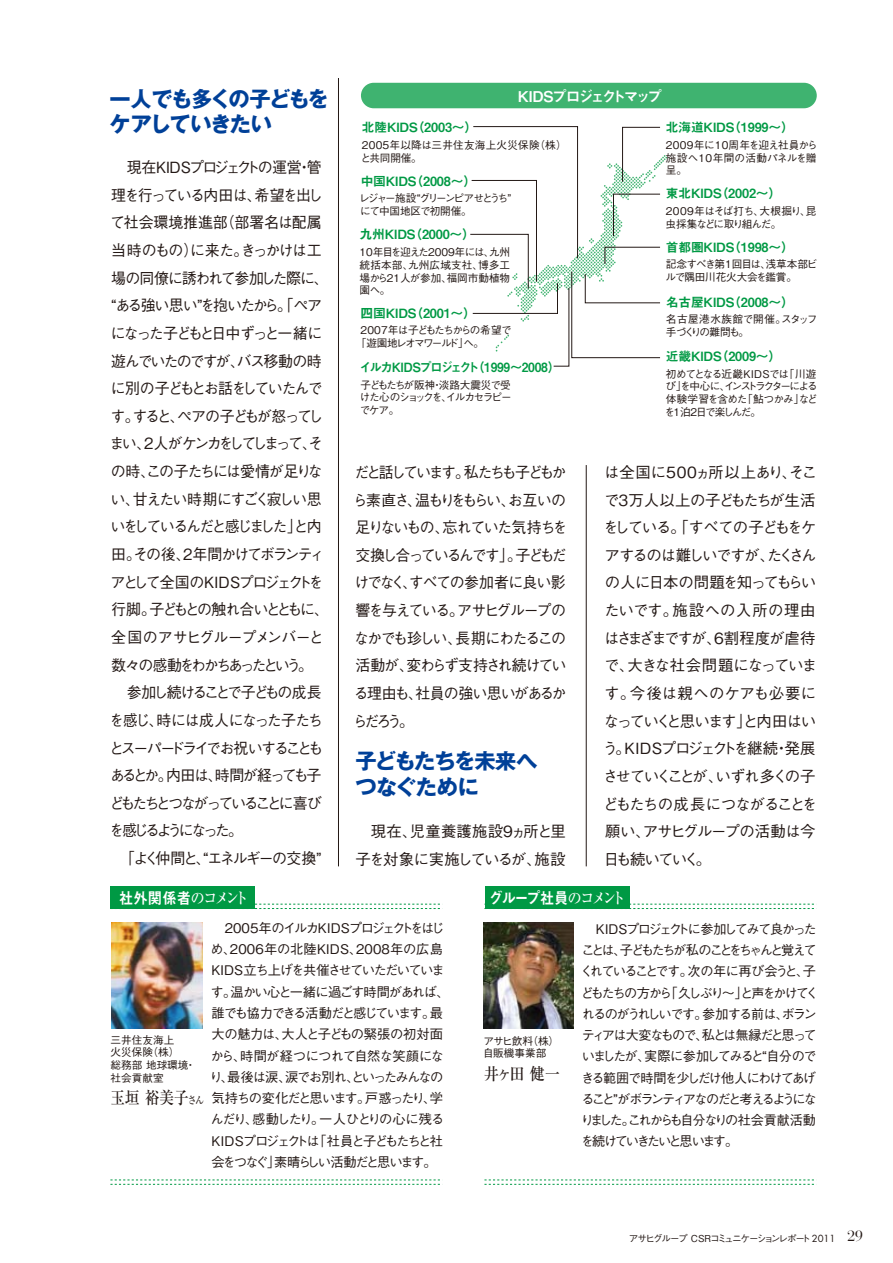
<style>
.page{position:relative;width:893px;height:1263px;background:#fff}
.page>*{position:absolute;margin:0;border:0;box-sizing:border-box;transform-origin:0 0}
.t1{font:700 21.3px/25.5px "Gothic MB101 Pr 5";letter-spacing:-.07em;color:#004098}
.t2{font:700 21.3px/25.5px "Gothic MB101 Pr 5";letter-spacing:-.045em;color:#004098}
.t3{font:500 16.95px "Ryumin Pr 5";color:#231815;scale:.86 1}
.t4{font:500 16.95px "Ryumin Pr 5";color:#231815;scale:.9 1}
.t5{font:15.9px "Midashi Go Pr 5 MB31";letter-spacing:-.025em;color:#fff;scale:.9 1}
.t6{font:500 15.45px/27.6px "Gothic BBB Pr 5";letter-spacing:-.115em;color:#231815;text-align:justify}
.t7{font:500 15.45px "Gothic BBB Pr 5";letter-spacing:-.135em;color:#231815}
.t8{font:500 15.45px "Gothic BBB Pr 5";letter-spacing:-.08em;color:#231815}
.t9{font:500 15.45px "Gothic BBB Pr 5";letter-spacing:-.185em;color:#231815}
.t10{font:500 15.45px "Gothic BBB Pr 5";letter-spacing:-.085em;color:#231815}
.t11{font:500 15.45px/27.6px "Gothic BBB Pr 5";letter-spacing:-.025em;color:#231815;text-align:right}
.t12{font:500 15.45px "Gothic BBB Pr 5";letter-spacing:-.17em;color:#231815}
.t13{font:500 15.45px "Gothic BBB Pr 5";letter-spacing:-.09em;color:#231815}
.t14{font:500 15.45px "Gothic BBB Pr 5";letter-spacing:-.145em;color:#231815}
.t15{font:500 15.45px "Gothic BBB Pr 5";letter-spacing:-.165em;color:#231815}
.t16{font:500 15.45px "Gothic BBB Pr 5";letter-spacing:-.095em;color:#231815}
.t17{font:500 15.45px "Gothic BBB Pr 5";letter-spacing:-.01em;color:#231815}
.t18{font:500 15.45px "Gothic BBB Pr 5";letter-spacing:-.035em;color:#231815}
.t19{font:500 15.45px "Gothic BBB Pr 5";letter-spacing:-.22em;color:#231815}
.t20{font:14.85px "Midashi Go Pr 5 MB31";letter-spacing:-.14em;color:#fff}
.t21{font:500 13.35px/21.3px "Gothic BBB Pr 5";letter-spacing:-.095em;color:#231815}
.t22{font:500 13.35px/21.3px "Gothic BBB Pr 5";letter-spacing:-.145em;color:#231815}
.t23{font:12.75px "Midashi Go Pr 5 MB31";letter-spacing:-.015em;color:#094}
.t24{font:12.75px "Midashi Go Pr 5 MB31";letter-spacing:-.145em;color:#094;scale:.95 1}
.t25{font:500 10.65px/12.8px "Gothic BBB Pr 5";letter-spacing:-.045em;color:#231815}
.t26{font:500 10.65px/12.8px "Gothic BBB Pr 5";letter-spacing:-.13em;color:#231815}
.t27{font:500 10.65px/12.8px "Gothic BBB Pr 5";color:#231815}
.t28{font:500 10.65px/12.8px "Gothic BBB Pr 5";letter-spacing:.015em;color:#231815}
.t29{font:500 10.65px/12.8px "Gothic BBB Pr 5";letter-spacing:-.135em;color:#231815}
.t30{font:500 10.65px/12.8px "Gothic BBB Pr 5";letter-spacing:-.02em;color:#231815}
.t31{font:500 10.65px/12.8px "Gothic BBB Pr 5";letter-spacing:-.09em;color:#231815}
.t32{font:500 10.65px/12.8px "Gothic BBB Pr 5";letter-spacing:.02em;color:#231815}
.t33{font:500 9.6px "Gothic BBB Pr 5";letter-spacing:-.16em;color:#231815}
.s1{font-family:"Ryumin Pr 5";font-weight:500}
.s2{font-size:10.65px}
.s3{font-family:"Futura";font-weight:400}
.s4{font-family:"Bauer Bodoni";font-weight:400;font-size:14.85px}
</style>
<div class="page">
<hr style="left:338px;top:78px;width:1px;height:788px;background:#231815">
<hr style="left:586px;top:465px;width:1px;height:401px;background:#231815">
<img style="left:483px;top:922px;width:91px;height:106px">
<img style="left:112px;top:922px;width:90px;height:106px">
<div style="left:361px;top:83px;width:456px;height:25px;background:#3fb370;border-radius:13px"></div>
<svg style="left:470px;top:126px;width:197px;height:241px"></svg>
<svg style="left:110px;top:904px;width:330px;height:5px"></svg>
<div style="left:111px;top:886px;width:144px;height:22px;background:#094"></div>
<svg style="left:484px;top:904px;width:330px;height:5px"></svg>
<svg style="left:110px;top:1180px;width:330px;height:5px"></svg>
<svg style="left:484px;top:1180px;width:330px;height:5px"></svg>
<div style="left:485px;top:886px;width:144px;height:22px;background:#094"></div>
<p class="t1" style="left:110px;top:84px;width:221px">一人でも多くの子どもをケアしていきたい</p>
<p class="t8" style="left:127px;top:155px;width:196px">現在KIDSプロジェクトの運営・管</p>
<p class="t6" style="left:111px;top:180px;width:213px">理を行っている内田は、希望を出し</p>
<p class="t17" style="left:110px;top:210px;width:213px">て社会環境推進部（部署名は配属</p>
<p class="t10" style="left:111px;top:238px;width:212px">当時のもの）に来た。きっかけは工</p>
<p class="t10" style="left:111px;top:265px;width:219px">場の同僚に誘われて参加した際に、</p>
<p class="t6" style="left:111px;top:290px;width:212px">“ある強い思い”を抱いたから。「ペア</p>
<p class="t6" style="left:111px;top:318px;width:213px">になった子どもと日中ずっと一緒に</p>
<p class="t6" style="left:111px;top:345px;width:212px">遊んでいたのですが、バス移動の時</p>
<p class="t6" style="left:111px;top:373px;width:214px">に別の子どもとお話をしていたんで</p>
<p class="t6" style="left:110px;top:401px;width:214px">す。すると、ペアの子どもが怒ってし</p>
<p class="t12" style="left:110px;top:431px;width:215px">まい、2人がケンカをしてしまって、そ</p>
<p class="t8" style="left:111px;top:459px;width:213px">の時、この子たちには愛情が足りな</p>
<p class="t6" style="left:110px;top:484px;width:213px">い、甘えたい時期にすごく寂しい思</p>
<p class="t14" style="left:110px;top:514px;width:213px">いをしているんだと感じました」と内</p>
<p class="t6" style="left:111px;top:539px;width:215px">田。その後、2年間かけてボランティ</p>
<p class="t13" style="left:111px;top:569px;width:214px">アとして全国のKIDSプロジェクトを</p>
<p class="t7" style="left:111px;top:597px;width:219px">行脚。子どもとの触れ合いとともに、</p>
<p class="t18" style="left:111px;top:625px;width:214px">全国のアサヒグループメンバーと</p>
<p class="t9" style="left:111px;top:652px;width:203px">数々の感動をわかちあったという。</p>
<p class="t6" style="left:127px;top:677px;width:197px">参加し続けることで子どもの成長</p>
<p class="t16" style="left:109px;top:708px;width:215px">を感じ、時には成人になった子たち</p>
<p class="t15" style="left:109px;top:735px;width:215px">とスーパードライでお祝いすることも</p>
<p class="t6" style="left:110px;top:760px;width:213px">あるとか。内田は、時間が経っても子</p>
<p class="t9" style="left:109px;top:790px;width:214px">どもたちとつながっていることに喜び</p>
<p class="t19" style="left:109px;top:818px;width:136px">を感じるようになった。</p>
<p class="t7" style="left:120px;top:846px;width:203px">「よく仲間と、“エネルギーの交換”</p>
<p class="t20" style="left:518px;top:84px;width:146px">KIDSプロジェクトマップ</p>
<p class="t23" style="left:362px;top:117px;width:117px">北陸KIDS（2003～）</p>
<p class="t32" style="left:360px;top:138px;width:208px">2005年以降は三井住友海上火災保険（株）と共同開催。</p>
<p class="t23" style="left:361px;top:171px;width:117px">中国KIDS（2008～）</p>
<p class="t31" style="left:359px;top:191px;width:154px">レジャー施設“グリーンピアせとうち”にて中国地区で初開催。</p>
<p class="t23" style="left:360px;top:224px;width:117px">九州KIDS（2000～）</p>
<p class="t25" style="left:360px;top:245px;width:152px;text-align:justify">1０年目を迎えた2009年には、九州統括本部、九州広域支社、博多工場から２１人が参加、福岡市動植物園へ。</p>
<p class="t23" style="left:361px;top:303px;width:117px">四国KIDS（2001～）</p>
<p class="t29" style="left:356px;top:323px;width:157px;text-indent:5px">2007年は子どもたちからの希望で「遊園地レオマワールド」へ。</p>
<p class="t24" style="left:360px;top:357px;width:212px">イルカＫＩＤＳプロジェクト（1999～2008）</p>
<p class="t25" style="left:360px;top:377px;width:154px;text-align:justify">子どもたちが阪神・淡路大震災で受けた心のショックを、イルカセラピーでケア。</p>
<p class="t6" style="left:353px;top:457px;width:216px">だと話しています。私たちも子どもから素直さ、温もりをもらい、お互いの足りないもの、忘れていた気持ちを交換し合っているんです」。子どもだけでなく、すべての参加者に良い影響を与えている。アサヒグループのなかでも珍しい、長期にわたるこの活動が、変わらず支持され続けている理由も、社員の強い思いがあるからだろう。</p>
<p class="t2" style="left:355px;top:747px;width:184px">子どもたちを未来へつなぐために</p>
<p class="t11" style="left:355px;top:816px;width:212px">現在、児童養護施設9ヵ所と里子を対象に実施しているが、施設</p>
<p class="t23" style="left:666px;top:117px;width:129px">北海道KIDS（1999～）</p>
<p class="t28" style="left:666px;top:138px;width:153px">2009年に10周年を迎え社員から施設へ10年間の活動パネルを贈呈。</p>
<p class="t23" style="left:666px;top:183px;width:117px">東北KIDS（2002～）</p>
<p class="t25" style="left:666px;top:204px;width:152px">2009年はそば打ち、大根掘り、昆虫採集などに取り組んだ。</p>
<p class="t23" style="left:666px;top:237px;width:129px">首都圏KIDS（1998～）</p>
<p class="t30" style="left:665px;top:257px;width:153px">記念すべき第1回目は、浅草本部ビルで隅田川花火大会を鑑賞。</p>
<p class="t23" style="left:666px;top:292px;width:129px">名古屋KIDS（2008～）</p>
<p class="t25" style="left:666px;top:312px;width:153px">名古屋港水族館で開催。スタッフ手づくりの難問も。</p>
<p class="t23" style="left:666px;top:346px;width:117px">近畿KIDS（2009～）</p>
<p class="t26" style="left:664px;top:366px;width:155px">初めてとなる近畿ＫＩＤＳでは「川遊び」を中心に、インストラクターによる体験学習を含めた「鮎つかみ」などを1泊2日で楽しんだ。</p>
<p class="t6" style="left:602px;top:457px;width:216px">は全国に500ヵ所以上あり、そこで3万人以上の子どもたちが生活をしている。「すべての子どもをケアするのは難しいですが、たくさんの人に日本の問題を知ってもらいたいです。施設への入所の理由はさまざまですが、6割程度が虐待で、大きな社会問題になっています。今後は親へのケアも必要になっていくと思います」と内田はいう。KI DSプロジェクトを継続・発展させていくことが、いずれ多くの子どもたちの成長につながることを願い、アサヒグループの活動は今日も続いていく。</p>
<p class="t5" style="left:119px;top:885px;width:145px">社外関係者<span class="s1">のコメント</span></p>
<p class="t5" style="left:489px;top:885px;width:154px">グループ社員<span class="s1">のコメント</span></p>
<p class="t27" style="left:111px;top:1032px;width:87px">三井住友海上<br>火災保険（株）<br>総務部 地球環境・社会貢献室</p>
<p class="t3" style="left:111px;top:1084px;width:110px">玉垣 裕美子<span class="s2">さん</span></p>
<p class="t21" style="left:210px;top:916px;width:242px;text-indent:15px">2005年のイルカKIDSプロジェクトをはじめ、2006年の北陸KIDS、2008年の広島<br>KIDS立ち上げを共催させていただいています。温かい心と一緒に過ごす時間があれば、誰でも協力できる活動だと感じています。最大の魅力は、大人と子どもの緊張の初対面から、時間が経つにつれて自然な笑顔になり、最後は涙、涙でお別れ、といったみんなの気持ちの変化だと思います。戸惑ったり、学んだり、感動したり。一人ひとりの心に残る<br>KI DSプロジェクトは「社員と子どもたちと社会をつなぐ」素晴らしい活動だと思います。</p>
<p class="t27" style="left:483px;top:1033px;width:77px">アサヒ飲料（株）自販機事業部</p>
<p class="t4" style="left:484px;top:1060px;width:86px">井ヶ田 健一</p>
<p class="t22" style="left:580px;top:917px;width:240px;text-indent:16px">KIDSプロジェクトに参加してみて良かったことは、子どもたちが私のことをちゃんと覚えてくれていることです。次の年に再び会うと、子どもたちの方から「久しぶり～」と声をかけてくれるのがうれしいです。参加する前は、ボランティアは大変なもので、私とは無縁だと思っていましたが、実際に参加してみると“自分のできる範囲で時間を少しだけ他人にわけてあげること”がボランティアなのだと考えるようになりました。これからも自分なりの社会貢献活動を続けていきたいと思います。</p>
<p class="t33" style="left:629px;top:1231px;width:236px">アサヒグループ CSRコミュニケーションレポート <span class="s3">2011</span> <span class="s4">29</span></p>
</div>
